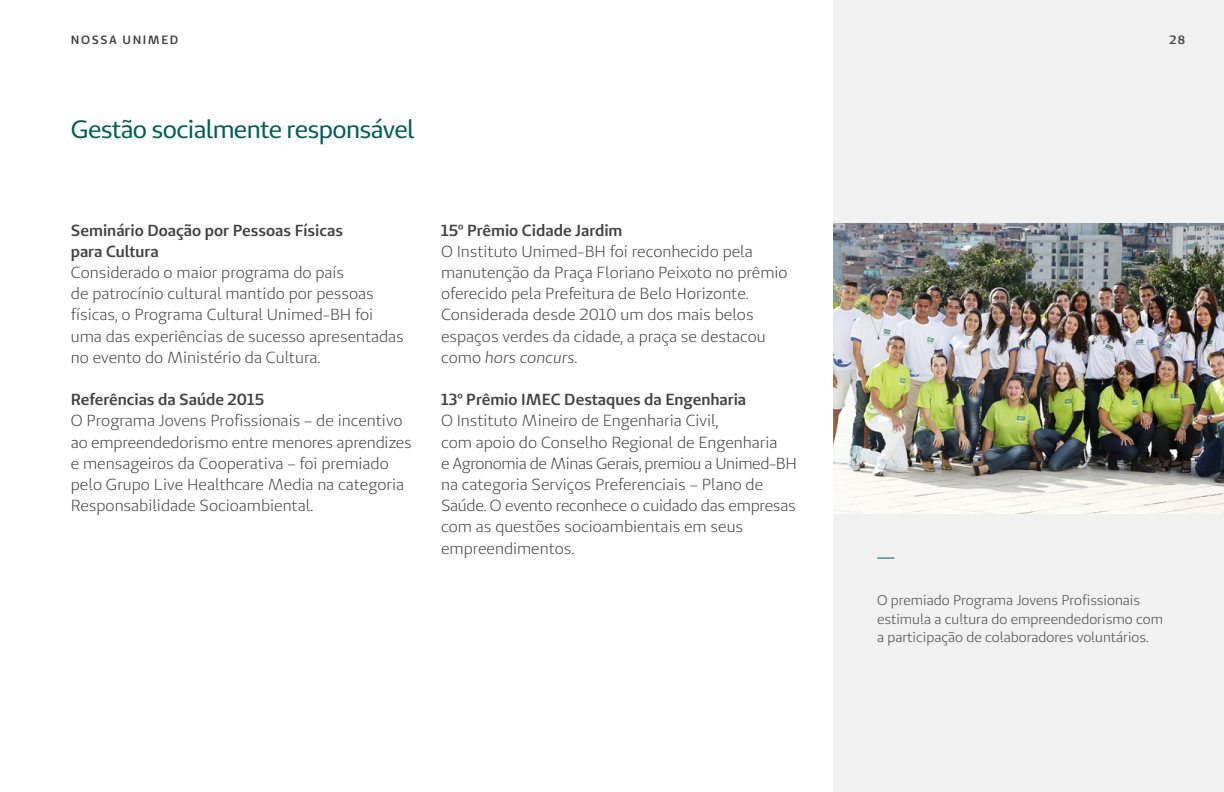
<style>
.page{position:relative;width:1224px;height:792px;background:#fff}
.page>*{position:absolute;margin:0;border:0;box-sizing:border-box;transform-origin:0 0}
.t1{font:25px "Unimed Sans";letter-spacing:-.025em;color:#005f55}
.t2{font:16px/21.2px "Unimed Sans";color:#414042}
.t3{font:600 16px/21.2px "Unimed Sans";color:#414042}
.t4{font:14px/18.8px "Unimed Sans";color:#414042}
.t5{font:600 12px "Unimed Sans";letter-spacing:.13em;color:#414042}
.s1{font-style:italic}
</style>
<div class="page">
<div style="left:833px;top:0;width:391px;height:792px;background:#f1f1f2"></div>
<img style="left:833px;top:223px;width:391px;height:291px">
<svg style="left:878px;top:558px;width:16px;height:1px"></svg>
<p class="t5" style="left:71px;top:32px;width:109px">nossa un imed</p>
<h1 class="t1" style="left:71px;top:113px;width:345px">Gestão socialmente responsável</h1>
<p class="t3" style="left:71px;top:219px;width:274px">Seminário Doação por Pessoas Físicas para Cultura</p>
<p class="t2" style="left:71px;top:262px;width:335px">Considerado o maior programa do país<br>de patrocínio cultural mantido por pessoas físicas, o Programa Cultural Unimed-BH foi uma das experiências de sucesso apresentadas no evento do Ministério da Cultura.</p>
<p class="t3" style="left:71px;top:389px;width:195px">Referências da Saúde 2015</p>
<p class="t2" style="left:71px;top:410px;width:343px">O Programa Jovens Profissionais – de incentivo ao empreendedorismo entre menores aprendizes e mensageiros da Cooperativa – foi premiado pelo Grupo Live Healthcare Media na categoria Responsabilidade Socioambiental.</p>
<p class="t3" style="left:441px;top:219px;width:183px">15º Prêmio Cidade Jardim</p>
<p class="t2" style="left:441px;top:240px;width:348px">O Instituto Unimed-BH foi reconhecido pela manutenção da Praça Floriano Peixoto no prêmio oferecido pela Prefeitura de Belo Horizonte.<br>Considerada desde 2010 um dos mais belos espaços verdes da cidade, a praça se destacou como <span class="s1">hors concurs</span>.</p>
<p class="t3" style="left:441px;top:389px;width:91px">13º Prêmio IME</p>
<p class="t3" style="left:551px;top:389px;width:197px">C Destaques da Engenharia</p>
<p class="t2" style="left:441px;top:410px;width:357px">O Instituto Mineiro de Engenharia Civil,<br>com apoio do Conselho Regional de Engenharia<br>e Agronomia de Minas Gerais, premiou a Unimed-BH na categoria Serviços Preferenciais – Plano de Saúde. O evento reconhece o cuidado das empresas com as questões socioambientais em seus empreendimentos.</p>
<p class="t5" style="left:1170px;top:32px;width:17px">28</p>
<p class="t4" style="left:877px;top:590px;width:288px">O premiado Programa Jovens Profissionais estimula a cultura do empreendedorismo com a participação de colaboradores voluntários.</p>
</div>
